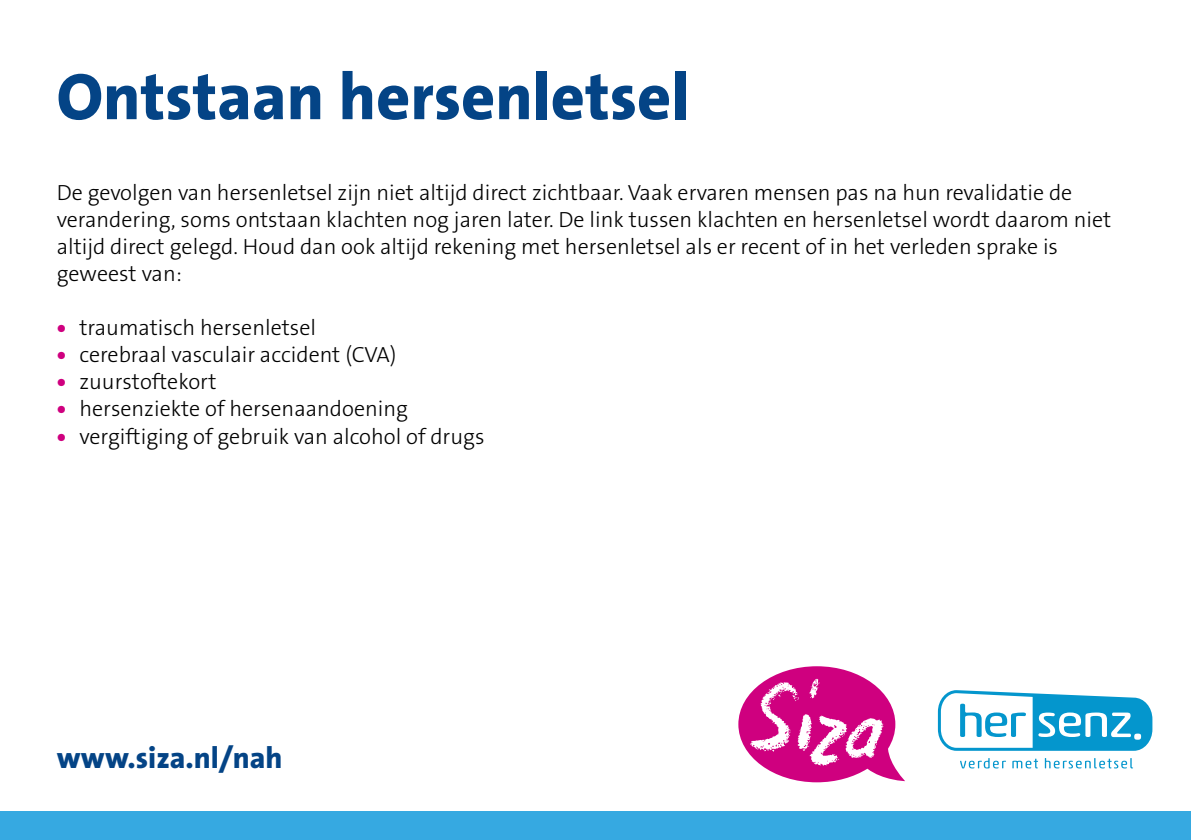
<style>
.page{position:relative;width:1191px;height:840px;background:#fff}
.page>*{position:absolute;margin:0;border:0;box-sizing:border-box;transform-origin:0 0}
.t1{font:800 66px "The Sans B8";color:#044486}
.t2{font:800 30px "The Sans B8";color:#044486}
.t3{font:300 22px/27px "The Sans B3";color:#000}
.s1{font-family:"The Sans B8";font-weight:800;color:#cf007f}
</style>
<div class="page">
<div style="left:0;top:811px;width:1191px;height:28px;background:#36a9e1"></div>
<svg style="left:738px;top:666px;width:167px;height:115px"></svg>
<svg style="left:960px;top:758px;width:46px;height:10px"></svg>
<svg style="left:1012px;top:758px;width:26px;height:10px"></svg>
<svg style="left:1044px;top:758px;width:89px;height:10px"></svg>
<svg style="left:938px;top:690px;width:214px;height:60px"></svg>
<h1 class="t1" style="left:57px;top:61px;width:634px">Ontstaan hersenletsel</h1>
<p class="t3" style="left:57px;top:180px;width:1056px">De gevolgen van hersenletsel zijn niet altijd direct zichtbaar. Vaak ervaren mensen pas na hun revalidatie de verandering, soms ontstaan klachten nog jaren later. De link tussen klachten en hersenletsel wordt daarom niet altijd direct gelegd. Houd dan ook altijd rekening met hersenletsel als er recent of in het verleden sprake is geweest van:</p>
<p class="t3" style="left:57px;top:315px;width:261px"><span class="s1">•</span> traumatisch hersenletsel</p>
<p class="t3" style="left:57px;top:342px;width:341px"><span class="s1">•</span> cerebraal vasculair accident (CVA)</p>
<p class="t3" style="left:57px;top:369px;width:161px"><span class="s1">•</span> zuurstoftekort</p>
<p class="t3" style="left:57px;top:396px;width:353px"><span class="s1">•</span> hersenziekte of hersenaandoening</p>
<p class="t3" style="left:57px;top:423px;width:429px"><span class="s1">•</span> vergiftiging of gebruik van alcohol of drugs</p>
<h2 class="t2" style="left:57px;top:741px;width:227px">www.siza.nl/nah</h2>
</div>
